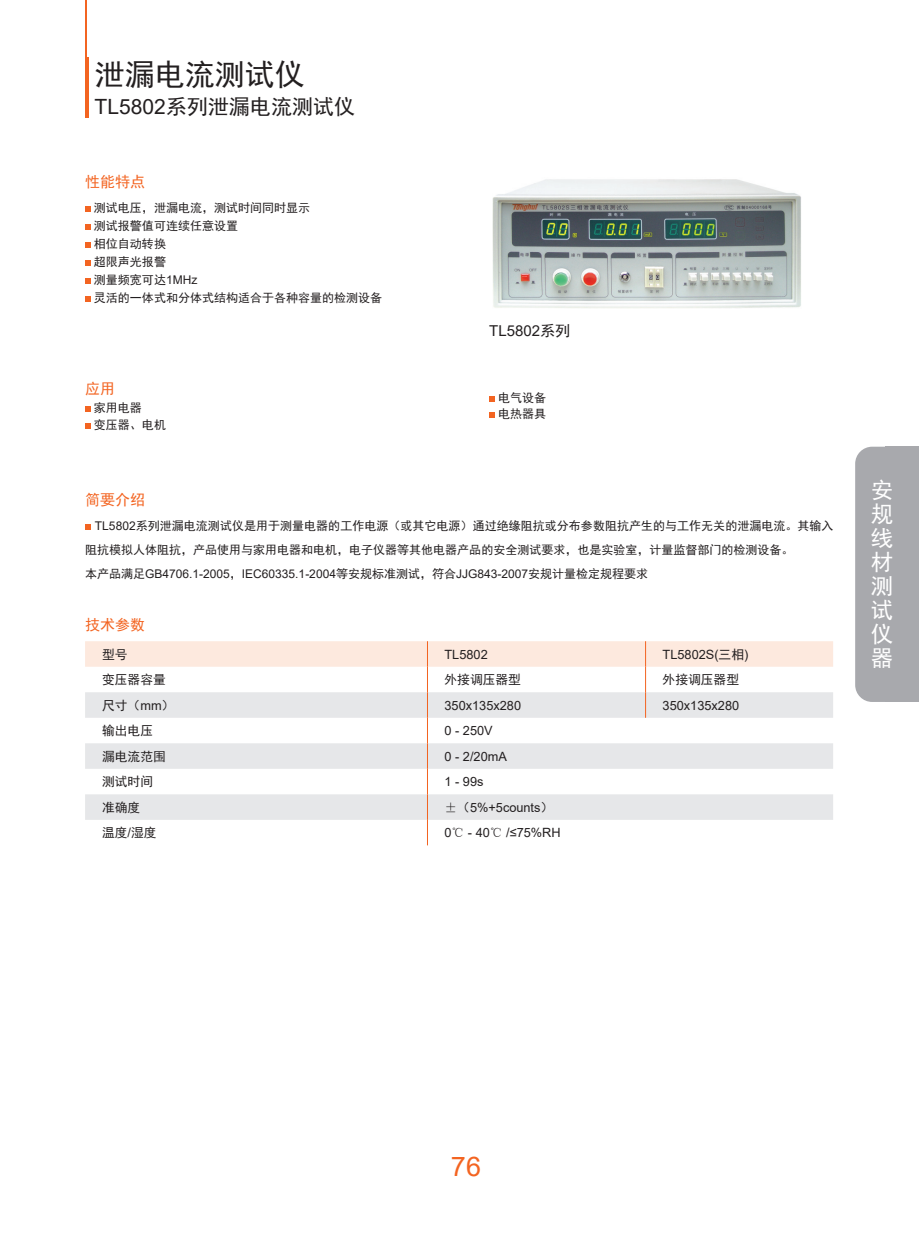
<style>
.page{position:relative;width:919px;height:1238px;background:#fff}
.page>*{position:absolute;margin:0;border:0;box-sizing:border-box;transform-origin:0 0}
.t1{font:30px "Sim Hei";color:#231f20}
.t2{font:27px "Arial";color:#f36421}
.t3{font:22.5px/24px "Sim Hei";color:#fff;text-align:justify}
.t4{font:21px "Sim Hei";color:#231f20}
.正文{font:15px "Sim Hei";color:#f36421}
.t5{font:15px "Arial";color:#231f20}
.正文-2{font:12.75px "Arial";color:#231f20}
.正文-3{font:12.75px "Sim Hei";color:#231f20}
.t6{font:12px/24px "Sim Hei";color:#231f20}
.t7{font:12px "Arial";color:#231f20}
.s1{font-family:"Arial"}
.s2{font-family:"Sim Hei"}
.s3{font-family:"Sim Sun"}
</style>
<div class="page">
<img style="left:492px;top:179px;width:309px;height:129px">
<div style="left:855px;top:446px;width:58px;height:256px;background:#a8a9ad;border-radius:17px"></div>
<svg style="left:900px;top:446px;width:18px;height:256px"></svg>
<svg style="left:85px;top:206px;width:6px;height:6px"></svg>
<svg style="left:85px;top:224px;width:6px;height:6px"></svg>
<svg style="left:85px;top:242px;width:6px;height:6px"></svg>
<svg style="left:85px;top:260px;width:6px;height:6px"></svg>
<svg style="left:85px;top:278px;width:6px;height:6px"></svg>
<svg style="left:85px;top:296px;width:6px;height:6px"></svg>
<svg style="left:85px;top:524px;width:6px;height:5px"></svg>
<svg style="left:85px;top:406px;width:6px;height:6px"></svg>
<svg style="left:85px;top:423px;width:6px;height:5px"></svg>
<svg style="left:489px;top:396px;width:6px;height:5px"></svg>
<svg style="left:489px;top:412px;width:6px;height:6px"></svg>
<svg style="left:85px;top:641px;width:748px;height:204px"></svg>
<hr style="left:85px;top:57px;width:4px;height:60px;background:#f36421">
<hr style="left:85px;top:0;width:1px;height:82px;background:#f36421">
<p class="t1" style="left:95px;top:60px;width:211px">泄漏电流测试仪</p>
<p class="t4" style="left:95px;top:96px;width:262px"><span class="s1">TL5802</span>系列泄漏电流测试仪</p>
<p class="正文" style="left:85px;top:174px;width:61px">性能特点</p>
<p class="t6" style="left:94px;top:195px;width:218px">测试电压，泄漏电流，测试时间同时显示</p>
<p class="t6" style="left:94px;top:213px;width:146px">测试报警值可连续任意设置</p>
<p class="t6" style="left:94px;top:231px;width:74px">相位自动转换</p>
<p class="t6" style="left:94px;top:249px;width:74px">超限声光报警</p>
<p class="t6" style="left:94px;top:267px;width:105px">测量频宽可达<span class="s1">1MHz</span></p>
<p class="t6" style="left:94px;top:285px;width:290px">灵活的一体式和分体式结构适合于各种容量的检测设备</p>
<p class="正文" style="left:85px;top:381px;width:31px">应用</p>
<p class="t6" style="left:94px;top:396px;width:50px">家用电器</p>
<p class="t6" style="left:94px;top:412px;width:74px">变压器、电机</p>
<p class="t5" style="left:489px;top:320px;width:82px">TL5802<span class="s2">系列</span></p>
<p class="t6" style="left:498px;top:385px;width:49px">电气设备</p>
<p class="t6" style="left:498px;top:402px;width:49px">电热器具</p>
<p class="正文" style="left:85px;top:492px;width:61px">简要介绍</p>
<p class="t6" style="left:85px;top:513px;width:750px;text-indent:10px"><span class="s1">TL5802</span>系列泄漏电流测试仪是用于测量电器的工作电源（或其它电源）通过绝缘阻抗或分布参数阻抗产生的与工作无关的泄漏电流。其输入阻抗模拟人体阻抗，产品使用与家用电器和电机，电子仪器等其他电器产品的安全测试要求，也是实验室，计量监督部门的检测设备。</p>
<p class="t7" style="left:85px;top:565px;width:564px"><span class="s2">本产品满足</span>GB4706.1-2005<span class="s2">，</span>IEC60335.1-2004<span class="s2">等安规标准测试，符合</span>JJG843-2007<span class="s2">安规计量检定规程要求</span></p>
<p class="正文" style="left:85px;top:617px;width:61px">技术参数</p>
<p class="正文-3" style="left:102px;top:647px;width:27px">型号</p>
<p class="正文-2" style="left:444px;top:645px;width:45px">TL5802</p>
<p class="正文-2" style="left:662px;top:645px;width:87px">TL5802S(<span class="s2">三相</span>)</p>
<p class="正文-3" style="left:102px;top:673px;width:65px">变压器容量</p>
<p class="正文-3" style="left:444px;top:673px;width:78px">外接调压器型</p>
<p class="正文-3" style="left:662px;top:673px;width:78px">外接调压器型</p>
<p class="正文-3" style="left:102px;top:698px;width:74px">尺寸（<span class="s1">mm</span>）</p>
<p class="正文-2" style="left:444px;top:696px;width:78px">350x135x280</p>
<p class="正文-2" style="left:662px;top:696px;width:78px">350x135x280</p>
<p class="正文-3" style="left:102px;top:724px;width:52px">输出电压</p>
<p class="正文-2" style="left:444px;top:721px;width:50px">0 - 250V</p>
<p class="正文-3" style="left:102px;top:749px;width:65px">漏电流范围</p>
<p class="正文-2" style="left:444px;top:747px;width:64px">0 - 2/20mA</p>
<p class="正文-3" style="left:102px;top:775px;width:52px">测试时间</p>
<p class="正文-2" style="left:444px;top:772px;width:40px">1 - 99s</p>
<p class="正文-3" style="left:102px;top:800px;width:40px">准确度</p>
<p class="正文-2" style="left:444px;top:798px;width:110px"><span class="s3">±</span><span class="s2">（</span>5%+5counts<span class="s2">）</span></p>
<p class="正文-3" style="left:102px;top:826px;width:56px">温度<span class="s1">/</span>湿度</p>
<p class="正文-2" style="left:444px;top:823px;width:118px">0<span class="s3">℃</span> - 40<span class="s3">℃</span> /≤75%RH</p>
<h3 class="t3" style="left:870px;top:478px;width:24px">安规线材测试仪器</h3>
<p class="t2" style="left:451px;top:1147px;width:32px">76</p>
</div>
